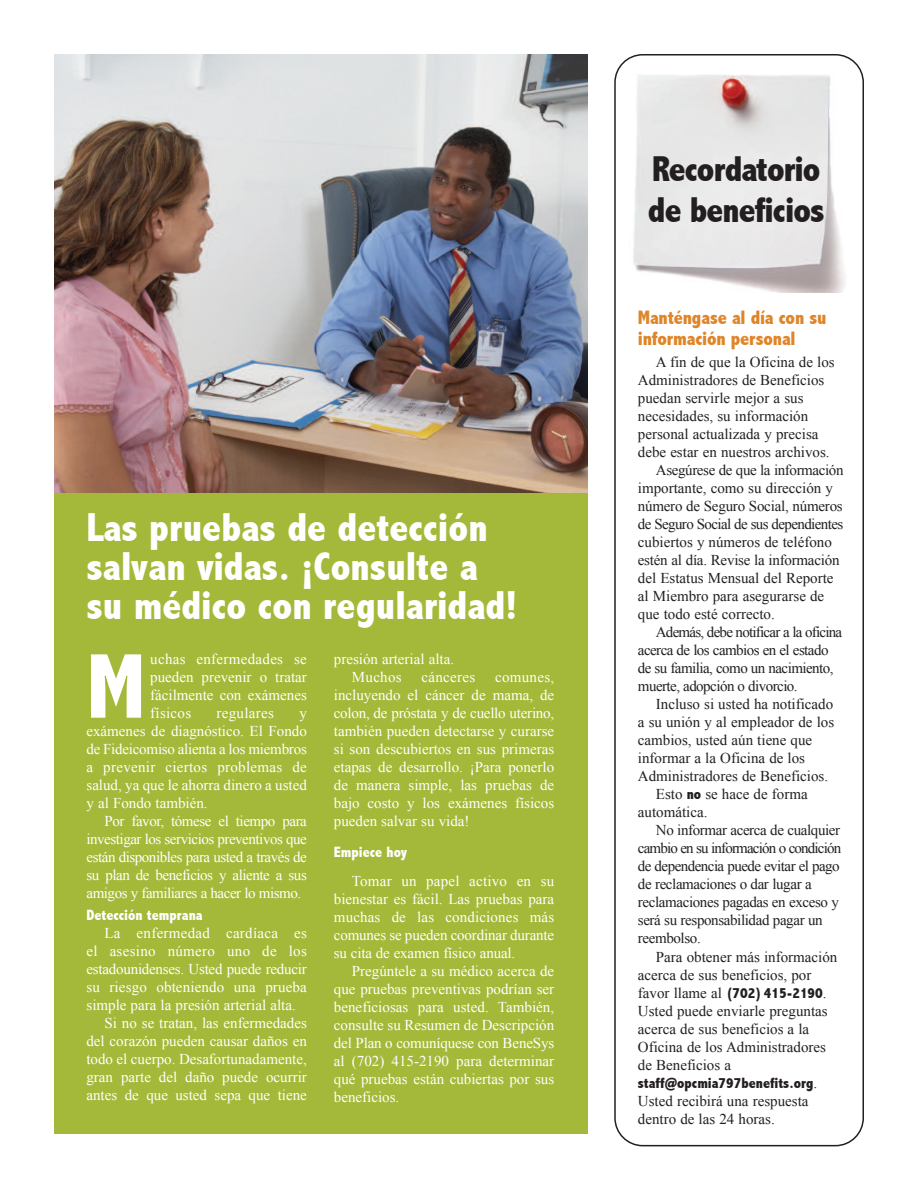
<style>
.page{position:relative;width:918px;height:1188px;background:#fff}
.page>*{position:absolute;margin:0;border:0;box-sizing:border-box;transform-origin:0 0}
.t1{font:800 condensed 93px "Abadi";color:#fff}
.t2{font:800 condensed 40.5px/39px "Abadi";color:#fff}
.t3{font:800 condensed 36px/40.5px "Abadi";letter-spacing:-.025em;color:#231f20}
.t4{font:800 condensed 19.5px/21px "Abadi";letter-spacing:-.01em;color:#df8529}
.t5{font:15px/18px "Times New Roman";color:#fff;text-align:justify}
.t6{font:15px/18px "Times New Roman";color:#231f20}
.t7{font:15px "Times New Roman";letter-spacing:-.025em;color:#231f20}
.t8{font:15px "Times New Roman";letter-spacing:-.035em;color:#231f20}
.t9{font:15px "Times New Roman";letter-spacing:.02em;color:#fff}
.t10{font:15px "Times New Roman";letter-spacing:-.04em;color:#231f20}
.t11{font:15px "Times New Roman";letter-spacing:-.055em;color:#231f20}
.t12{font:15px "Times New Roman";letter-spacing:-.05em;color:#231f20}
.t13{font:800 condensed 15px "Abadi";color:#231f20}
.t14{font:800 condensed 15px "Abadi";color:#fff}
.s1{font-family:"Abadi";font-weight:800;font-stretch:condensed}
.s2{font-family:"Times New Roman";font-weight:400;font-stretch:normal}
</style>
<div class="page">
<div style="left:54px;top:54px;width:533px;height:1080px;background:#a4b939"></div>
<svg style="left:614px;top:54px;width:250px;height:1092px"></svg>
<img style="left:628px;top:68px;width:225px;height:224px">
<img style="left:54px;top:54px;width:533px;height:439px">
<h2 class="t2" style="left:87px;top:509px;width:432px">Las pruebas de detección salvan vidas. ¡Consulte a su médico con regularidad!</h2>
<h1 class="t1" style="left:87px;top:637px;width:61px">M</h1>
<p class="t5" style="left:150px;top:650px;width:158px">uchas enfermedades se pueden prevenir o tratar fácilmente con exámenes físicos</p>
<p class="t9" style="left:217px;top:704px;width:59px">regulares</p>
<p class="t5" style="left:86px;top:704px;width:222px;text-indent:213px">y exámenes de diagnóstico. El Fondo de Fideicomiso alienta a los miembros a prevenir ciertos problemas de salud, ya que le ahorra dinero a usted y al Fondo también.</p>
<p class="t5" style="left:86px;top:812px;width:222px;text-indent:18px">Por favor, tómese el tiempo para investigar los servicios preventivos que están disponibles para usted a través de su plan de beneficios y aliente a sus amigos y familiares a hacer lo mismo.</p>
<p class="t14" style="left:86px;top:907px;width:118px">Detección temprana</p>
<p class="t9" style="left:105px;top:925px;width:204px">La enfermedad cardíaca es</p>
<p class="t9" style="left:86px;top:943px;width:222px">el asesino número uno de los</p>
<p class="t5" style="left:86px;top:960px;width:222px">estadounidenses. Usted puede reducir</p>
<p class="t5" style="left:86px;top:978px;width:222px">su riesgo obteniendo una prueba</p>
<p class="t5" style="left:86px;top:996px;width:211px">simple para la presión arterial alta.</p>
<p class="t5" style="left:105px;top:1014px;width:204px">Si no se tratan, las enfermedades</p>
<p class="t5" style="left:86px;top:1032px;width:222px">del corazón pueden causar daños en</p>
<p class="t5" style="left:86px;top:1050px;width:222px">todo el cuerpo. Desafortunadamente,</p>
<p class="t5" style="left:86px;top:1068px;width:222px">gran parte del daño puede ocurrir</p>
<p class="t5" style="left:86px;top:1086px;width:222px">antes de que usted sepa que tiene</p>
<p class="t5" style="left:352px;top:650px;width:104px;text-indent:-18px">presión arterial alta.<br>Muchos</p>
<p class="t9" style="left:422px;top:668px;width:55px">cánceres</p>
<p class="t5" style="left:334px;top:668px;width:222px;text-indent:161px">comunes, incluyendo el cáncer de mama, de colon, de próstata y de cuello uterino, también pueden detectarse y curarse si son descubiertos en sus primeras etapas de desarrollo. ¡Para ponerlo de manera simple, las pruebas de bajo costo y los exámenes físicos pueden salvar su vida!</p>
<p class="t14" style="left:334px;top:844px;width:75px">Empiece hoy</p>
<p class="t5" style="left:334px;top:872px;width:222px;text-indent:18px">Tomar un papel activo en su bienestar es fácil. Las pruebas para muchas de las condiciones más comunes se pueden coordinar durante su cita de examen físico anual.</p>
<p class="t5" style="left:334px;top:962px;width:222px;text-indent:18px">Pregúntele a su médico acerca de que pruebas preventivas podrían ser beneficiosas para usted. También, consulte su Resumen de Descripción del Plan o comuníquese con BeneSys al (702) 415-2190 para determinar qué pruebas están cubiertas por sus beneficios.</p>
<h3 class="t3" style="left:648px;top:150px;width:178px">Recordatorio de beneficios</h3>
<h3 class="t4" style="left:638px;top:308px;width:190px">Manténgase al día con su información personal</h3>
<p class="t6" style="left:656px;top:353px;width:180px">A fin de que la Oficina de los</p>
<p class="t6" style="left:638px;top:371px;width:188px">Administradores de Beneficios</p>
<p class="t6" style="left:638px;top:389px;width:167px">puedan servirle mejor a sus</p>
<p class="t6" style="left:638px;top:407px;width:172px">necesidades, su información</p>
<p class="t6" style="left:638px;top:425px;width:182px">personal actualizada y precisa</p>
<p class="t6" style="left:638px;top:443px;width:193px">debe estar en nuestros archivos.</p>
<p class="t7" style="left:656px;top:461px;width:189px">Asegúrese de que la información</p>
<p class="t6" style="left:638px;top:479px;width:197px">importante, como su dirección y</p>
<p class="t6" style="left:638px;top:497px;width:206px">número de Seguro Social, números</p>
<p class="t10" style="left:638px;top:515px;width:207px">de Seguro Social de sus dependientes</p>
<p class="t6" style="left:638px;top:533px;width:195px">cubiertos y números de teléfono</p>
<p class="t6" style="left:638px;top:551px;width:203px">estén al día. Revise la información</p>
<p class="t6" style="left:638px;top:569px;width:197px">del Estatus Mensual del Reporte</p>
<p class="t6" style="left:638px;top:587px;width:188px">al Miembro para asegurarse de</p>
<p class="t6" style="left:638px;top:605px;width:138px">que todo esté correcto.</p>
<p class="t12" style="left:656px;top:623px;width:188px">Además, debe notificar a la oficina</p>
<p class="t8" style="left:638px;top:641px;width:192px">acerca de los cambios en el estado</p>
<p class="t8" style="left:638px;top:659px;width:197px">de su familia, como un nacimiento,</p>
<p class="t8" style="left:638px;top:677px;width:161px">muerte, adopción o divorcio.</p>
<p class="t6" style="left:656px;top:695px;width:179px">Incluso si usted ha notificado</p>
<p class="t6" style="left:638px;top:713px;width:198px">a su unión y al empleador de los</p>
<p class="t6" style="left:638px;top:731px;width:176px">cambios, usted aún tiene que</p>
<p class="t6" style="left:638px;top:749px;width:169px">informar a la Oficina de los</p>
<p class="t6" style="left:638px;top:767px;width:192px">Administradores de Beneficios.</p>
<p class="t6" style="left:656px;top:785px;width:153px">Esto <span class="s1">no</span> se hace de forma</p>
<p class="t6" style="left:638px;top:803px;width:71px">automática.</p>
<p class="t7" style="left:656px;top:821px;width:186px">No informar acerca de cualquier</p>
<p class="t11" style="left:638px;top:839px;width:205px">cambio en su información o condición</p>
<p class="t8" style="left:638px;top:857px;width:203px">de dependencia puede evitar el pago</p>
<p class="t7" style="left:638px;top:875px;width:175px">de reclamaciones o dar lugar a</p>
<p class="t7" style="left:638px;top:893px;width:203px">reclamaciones pagadas en exceso y</p>
<p class="t7" style="left:638px;top:911px;width:186px">será su responsabilidad pagar un</p>
<p class="t7" style="left:638px;top:930px;width:64px">reembolso.</p>
<p class="t6" style="left:656px;top:948px;width:183px">Para obtener más información</p>
<p class="t6" style="left:638px;top:966px;width:175px">acerca de sus beneficios, por</p>
<p class="t6" style="left:638px;top:984px;width:190px">favor llame al <span class="s1">(702) 415-2190</span>.</p>
<p class="t6" style="left:638px;top:1002px;width:191px">Usted puede enviarle preguntas</p>
<p class="t6" style="left:638px;top:1020px;width:173px">acerca de sus beneficios a la</p>
<p class="t6" style="left:638px;top:1038px;width:190px">Oficina de los Administradores</p>
<p class="t6" style="left:638px;top:1056px;width:95px">de Beneficios a</p>
<p class="t13" style="left:638px;top:1075px;width:181px">staff@opcmia797benefits.org<span class="s2">.</span></p>
<p class="t6" style="left:638px;top:1092px;width:172px">Usted recibirá una respuesta dentro de las 24 horas.</p>
</div>
